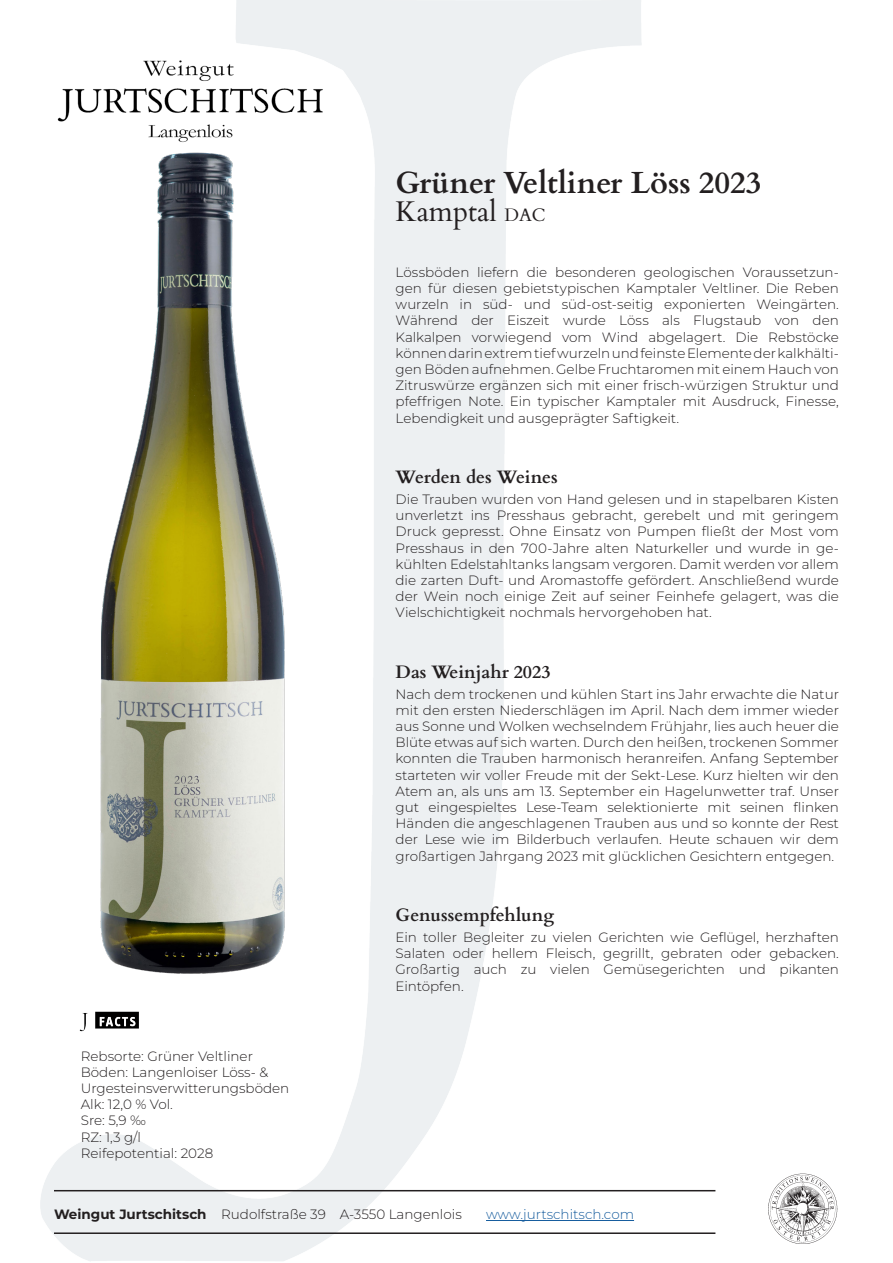
<style>
.page{position:relative;width:893px;height:1263px;background:#fff}
.page>*{position:absolute;margin:0;border:0;box-sizing:border-box;transform-origin:0 0}
.t1{font:700 30.6px "Cardo";color:#231f20}
.t2{font:28.5px "Cardo";color:#231f20}
.t3{font:700 18px "Cardo";color:#231f20}
.t4{font:300 13.5px/16.2px "Montserrat";color:#231f20;text-align:justify}
.t5{font:300 13.5px "Montserrat";color:#175d9e}
.s1{font-size:18px}
.s2{font-weight:700}
</style>
<div class="page">
<img style="left:57px;top:54px;width:274px;height:83px">
<img style="left:100px;top:137px;width:185px;height:837px">
<hr style="left:54px;top:1190px;width:661px;height:1px;background:#231f20">
<hr style="left:54px;top:1232px;width:661px;height:2px;background:#231f20">
<hr style="left:486px;top:1220px;width:148px;height:1px;background:#175d9e">
<img style="left:768px;top:1173px;width:70px;height:71px">
<img style="left:79px;top:1011px;width:60px;height:21px">
<p class="t1" style="left:395px;top:158px;width:368px">Grüner Veltliner Löss 2023</p>
<p class="t2" style="left:395px;top:189px;width:152px">Kamptal <span class="s1">DAC</span></p>
<p class="t4" style="left:396px;top:263px;width:445px">Lössböden liefern die besonderen geologischen Voraussetzun&shy;gen für diesen gebietstypischen Kamptaler Veltliner. Die Reben wurzeln in süd- und süd-ost-seitig exponierten Weingärten.<br>Während der Eiszeit wurde Löss als Flugstaub von den Kalkalpen vorwiegend vom Wind abgelagert. Die Rebstöcke können darin extrem tief wurzeln und feinste Elemente der kalkhälti&shy;gen Böden aufnehmen. Gelbe Fruchtaromen mit einem Hauch von Zitruswürze ergänzen sich mit einer frisch-würzigen Struktur und pfeffrigen Note. Ein typischer Kamptaler mit Ausdruck, Finesse, Lebendigkeit und ausgeprägter Saftigkeit.</p>
<p class="t3" style="left:396px;top:462px;width:164px">Werden des Weines</p>
<p class="t4" style="left:396px;top:491px;width:445px">Die Trauben wurden von Hand gelesen und in stapelbaren Kisten unverletzt ins Presshaus gebracht, gerebelt und mit geringem Druck gepresst. Ohne Einsatz von Pumpen fließt der Most vom Presshaus in den 700-Jahre alten Naturkeller und wurde in ge&shy;kühlten Edelstahltanks langsam vergoren. Damit werden vor allem die zarten Duft- und Aromastoffe gefördert. Anschließend wurde der Wein noch einige Zeit auf seiner Feinhefe gelagert, was die Vielschichtigkeit nochmals hervorgehoben hat.</p>
<p class="t3" style="left:396px;top:657px;width:157px">Das Weinjahr 2023</p>
<p class="t4" style="left:396px;top:685px;width:445px">Nach dem trockenen und kühlen Start ins Jahr erwachte die Natur mit den ersten Niederschlägen im April. Nach dem immer wieder aus Sonne und Wolken wechselndem Frühjahr, lies auch heuer die Blüte etwas auf sich warten. Durch den heißen, trockenen Sommer konnten die Trauben harmonisch heranreifen. Anfang September starteten wir voller Freude mit der Sekt-Lese. Kurz hielten wir den Atem an, als uns am 13. September ein Hagelunwetter traf. Unser gut eingespieltes Lese-Team selektionierte mit seinen flinken Händen die angeschlagenen Trauben aus und so konnte der Rest der Lese wie im Bilderbuch verlaufen. Heute schauen wir dem großartigen Jahrgang 2023 mit glücklichen Gesichtern entgegen.</p>
<p class="t4" style="left:81px;top:1047px;width:174px">Rebsorte: Grüner Veltliner</p>
<p class="t4" style="left:81px;top:1063px;width:210px">Böden: Langenloiser Löss- &amp;<br>Urgesteinsverwitterungsböden</p>
<p class="t4" style="left:81px;top:1096px;width:94px">Alk: 12,0 % Vol.</p>
<p class="t4" style="left:81px;top:1112px;width:67px">Sre: 5,9 ‰</p>
<p class="t4" style="left:81px;top:1128px;width:62px">RZ: 1,3 g/l</p>
<p class="t4" style="left:81px;top:1144px;width:134px">Reifepotential: 2028</p>
<p class="t3" style="left:396px;top:900px;width:160px">Genussempfehlung</p>
<p class="t4" style="left:396px;top:929px;width:445px">Ein toller Begleiter zu vielen Gerichten wie Geflügel, herzhaften Salaten oder hellem Fleisch, gegrillt, gebraten oder gebacken.<br>Großartig auch zu vielen Gemüsegerichten und pikanten Eintöpfen.</p>
<p class="t4" style="left:54px;top:1206px;width:409px"><span class="s2">Weingut Jurtschitsch</span> Rudolfstraße 39 A-3550 Langenlois</p>
<p class="t5" style="left:486px;top:1205px;width:150px">www.jurtschitsch.com</p>
</div>
